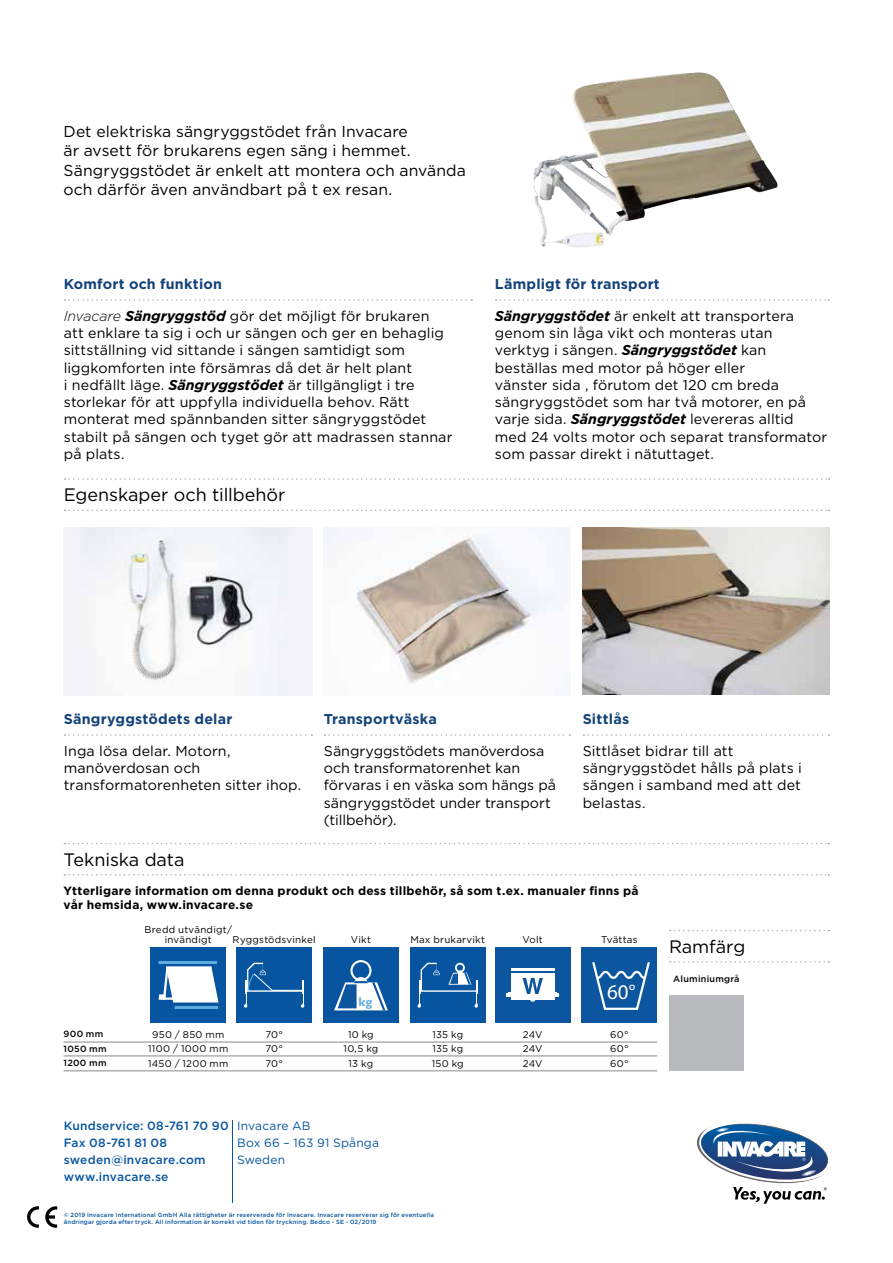
<style>
.page{position:relative;width:893px;height:1263px;background:#fff}
.page>*{position:absolute;margin:0;border:0;box-sizing:border-box;transform-origin:0 0}
.t1{font:21px "Myriad Pro";color:#fff}
.t2{font:18px "Gotham";letter-spacing:-.005em;color:#000}
.t3{font:15.75px/19.5px "Gotham";letter-spacing:.005em;color:#000}
.t4{font:14.25px/17.2px "Gotham";letter-spacing:.01em;color:#000}
.t5{font:700 14.25px "Gotham";letter-spacing:.015em;color:#14427a}
.t6{font:700 12.6px "Gill Sans";color:#5dace0}
.t7{font:700 12px/14.4px "Gotham";letter-spacing:.02em;color:#000}
.t8{font:500 12px/17.2px "Gotham";letter-spacing:.02em;color:#0755a0}
.t9{font:12px/17.2px "Gotham";letter-spacing:.02em;color:#0755a0}
.t10{font:9.75px/14.7px "Gotham";letter-spacing:.025em;color:#000;text-align:justify}
.t11{font:500 9px/14.7px "Gotham";letter-spacing:.03em;color:#000}
.t12{font:500 6px/7.2px "Gotham";letter-spacing:.025em;color:#0755a0}
.s1{font-weight:300;font-style:italic}
.s2{font-weight:700;font-style:italic}
</style>
<div class="page">
<svg style="left:45px;top:1206px;width:12px;height:22px"></svg>
<svg style="left:27px;top:1206px;width:12px;height:22px"></svg>
<hr style="left:64px;top:1041px;width:593px;height:2px;background:#b2b1b1">
<hr style="left:64px;top:1055px;width:593px;height:2px;background:#b2b1b1">
<hr style="left:64px;top:1070px;width:593px;height:1px;background:#b2b1b1">
<hr style="left:232px;top:1120px;width:1px;height:82px;background:#0755a0">
<svg style="left:65px;top:734px;width:247px;height:2px"></svg>
<svg style="left:65px;top:478px;width:765px;height:2px"></svg>
<svg style="left:65px;top:510px;width:765px;height:1px"></svg>
<svg style="left:325px;top:734px;width:245px;height:2px"></svg>
<svg style="left:670px;top:930px;width:159px;height:1px"></svg>
<svg style="left:670px;top:961px;width:159px;height:1px"></svg>
<svg style="left:583px;top:734px;width:247px;height:2px"></svg>
<svg style="left:64px;top:843px;width:765px;height:1px"></svg>
<svg style="left:64px;top:874px;width:765px;height:2px"></svg>
<div style="left:150px;top:947px;width:76px;height:76px;background:#0755a0"></div>
<svg style="left:158px;top:961px;width:60px;height:49px"></svg>
<div style="left:236px;top:947px;width:76px;height:76px;background:#0755a0"></div>
<svg style="left:244px;top:963px;width:60px;height:45px"></svg>
<div style="left:323px;top:947px;width:76px;height:76px;background:#0755a0"></div>
<svg style="left:334px;top:960px;width:54px;height:50px"></svg>
<div style="left:410px;top:947px;width:76px;height:76px;background:#0755a0"></div>
<svg style="left:417px;top:963px;width:61px;height:45px"></svg>
<div style="left:495px;top:947px;width:75px;height:76px;background:#0c56a0"></div>
<div style="left:511px;top:969px;width:44px;height:31px;background:#fff"></div>
<hr style="left:511px;top:971px;width:44px;height:2px;background:#0c56a0">
<svg style="left:506px;top:992px;width:5px;height:5px"></svg>
<svg style="left:555px;top:992px;width:4px;height:5px"></svg>
<svg style="left:522px;top:978px;width:21px;height:24px"></svg>
<div style="left:582px;top:947px;width:75px;height:76px;background:#0c56a0"></div>
<svg style="left:592px;top:962px;width:58px;height:48px"></svg>
<svg style="left:697px;top:1123px;width:131px;height:81px"></svg>
<img style="left:64px;top:527px;width:248px;height:168px">
<svg style="left:65px;top:299px;width:407px;height:2px"></svg>
<svg style="left:496px;top:299px;width:333px;height:2px"></svg>
<img style="left:323px;top:527px;width:247px;height:168px">
<img style="left:583px;top:527px;width:246px;height:168px">
<img style="left:533px;top:72px;width:164px;height:176px">
<p class="t3" style="left:64px;top:121px;width:404px">Det elektriska sängryggstödet från Invacare<br>är avsett för brukarens egen säng i hemmet.<br>Sängryggstödet är enkelt att montera och använda och därför även användbart på t ex resan.</p>
<p class="t5" style="left:64px;top:274px;width:160px">Komfort och funktion</p>
<p class="t4" style="left:64px;top:307px;width:390px"><span class="s1">Invacare</span> <span class="s2">Sängryggstöd</span> gör det möjligt för brukaren att enklare ta sig i och ur sängen och ger en behaglig sittställning vid sittande i sängen samtidigt som liggkomforten inte försämras då det är helt plant<br>i nedfällt läge. <span class="s2">Sängryggstödet</span> är tillgängligt i tre storlekar för att uppfylla individuella behov. Rätt monterat med spännbanden sitter sängryggstödet stabilt på sängen och tyget gör att madrassen stannar på plats.</p>
<p class="t2" style="left:64px;top:483px;width:223px">Egenskaper och tillbehör</p>
<p class="t5" style="left:495px;top:274px;width:166px">Lämpligt för transport</p>
<p class="t4" style="left:495px;top:307px;width:334px"><span class="s2">Sängryggstödet</span> är enkelt att transportera genom sin låga vikt och monteras utan verktyg i sängen. <span class="s2">Sängryggstödet</span> kan beställas med motor på höger eller<br>vänster sida , förutom det 120 cm breda sängryggstödet som har två motorer, en på varje sida. <span class="s2">Sängryggstödet</span> levereras alltid med 24 volts motor och separat transformator som passar direkt i nätuttaget.</p>
<p class="t5" style="left:64px;top:709px;width:170px">Sängryggstödets delar</p>
<p class="t4" style="left:64px;top:742px;width:239px">Inga lösa delar. Motorn, manöverdosan och transformatorenheten sitter ihop.</p>
<p class="t5" style="left:324px;top:709px;width:114px">Transportväska</p>
<p class="t4" style="left:324px;top:742px;width:234px">Sängryggstödets manöverdosa och transformatorenhet kan förvaras i en väska som hängs på sängryggstödet under transport (tillbehör).</p>
<p class="t5" style="left:583px;top:709px;width:48px">Sittlås</p>
<p class="t4" style="left:583px;top:742px;width:221px">Sittlåset bidrar till att sängryggstödet hålls på plats i sängen i samband med att det belastas.</p>
<p class="t2" style="left:64px;top:848px;width:122px">Tekniska data</p>
<p class="t7" style="left:64px;top:883px;width:576px">Ytterligare information om denna produkt och dess tillbehör, så som t.ex. manualer finns på vår hemsida, www.invacare.se</p>
<p class="t11" style="left:64px;top:1026px;width:45px">900 mm<br>1050 mm<br>1200 mm</p>
<p class="t10" style="left:145px;top:924px;width:89px;line-height:10.5px;text-align:center">Bredd utvändigt/ invändigt</p>
<p class="t10" style="left:233px;top:932px;width:85px">Ryggstödsvinkel</p>
<p class="t10" style="left:351px;top:932px;width:22px">Vikt</p>
<p class="t6" style="left:359px;top:994px;width:15px">kg</p>
<p class="t10" style="left:410px;top:932px;width:76px">Max brukarvikt</p>
<p class="t10" style="left:523px;top:932px;width:22px">Volt</p>
<p class="t10" style="left:601px;top:932px;width:38px">Tvättas</p>
<h1 class="t1" style="left:607px;top:979px;width:30px">60°</h1>
<p class="t10" style="left:148px;top:1026px;width:82px;text-align:center">950 / 850 mm<br>1100 / 1000 mm<br>1450 / 1200 mm</p>
<p class="t10" style="left:265px;top:1026px;width:19px">70° 70° 70°</p>
<p class="t10" style="left:343px;top:1026px;width:36px;text-align:center">10 kg<br>10,5 kg<br>13 kg</p>
<p class="t10" style="left:432px;top:1026px;width:33px">135 kg 135 kg 150 kg</p>
<p class="t10" style="left:523px;top:1026px;width:21px">24V 24V 24V</p>
<p class="t10" style="left:610px;top:1026px;width:20px">60° 60° 60°</p>
<p class="t8" style="left:64px;top:1117px;width:167px">Kundservice: 08-761 70 90<br>Fax 08-761 81 08 sweden@invacare.com www.invacare.se</p>
<p class="t9" style="left:237px;top:1116px;width:144px">Invacare AB<br>Box 66 – 163 91 Spånga<br>Sweden</p>
<p class="t12" style="left:64px;top:1211px;width:372px">© 2019 Invacare International GmbH Alla rättigheter är reserverade för Invacare. Invacare reserverar sig för eventuella ändringar gjorda efter tryck. All information är korrekt vid tiden för tryckning. Bedco - SE - 02/2019</p>
<p class="t2" style="left:669px;top:935px;width:78px">Ramfärg</p>
<p class="t11" style="left:673px;top:971px;width:68px">Aluminiumgrå</p>
</div>
